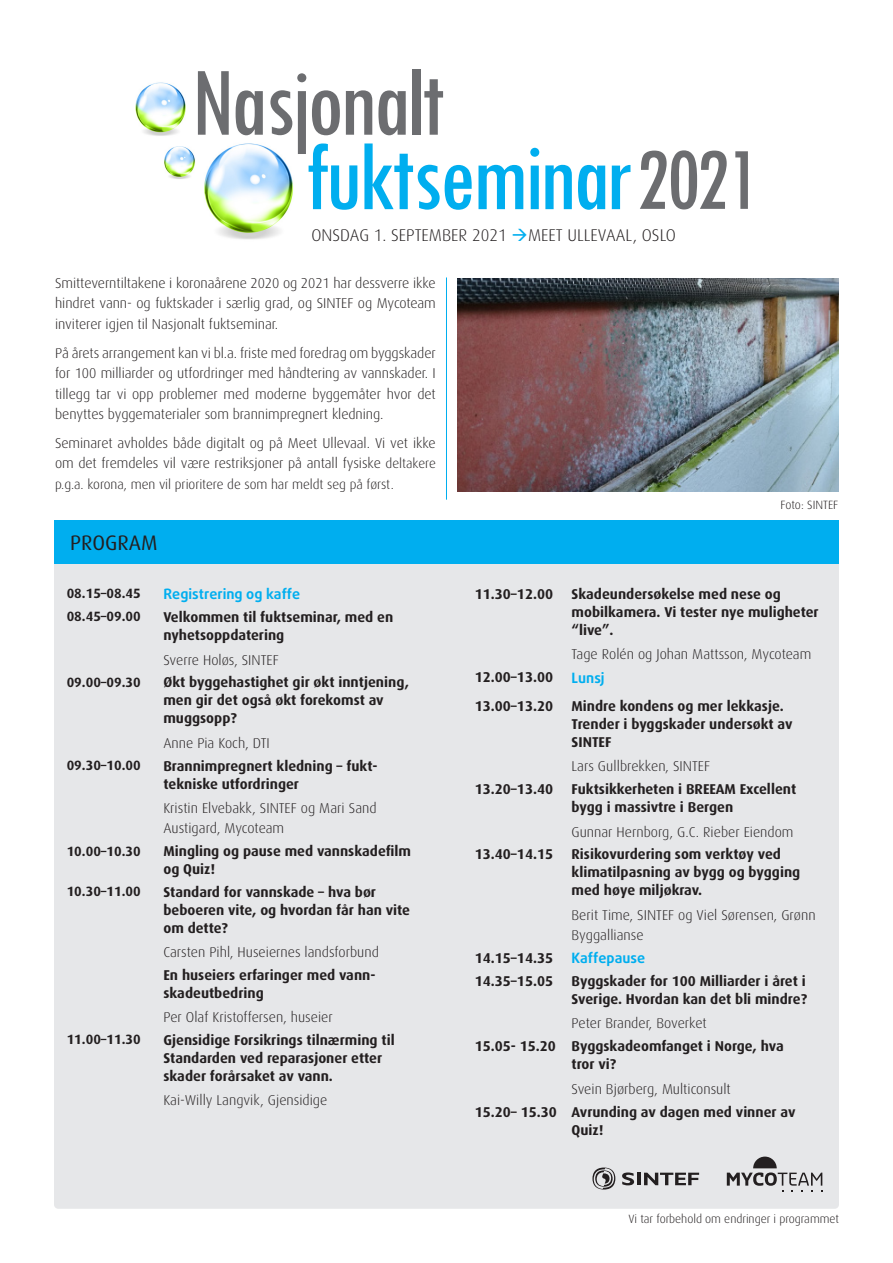
<style>
.page{position:relative;width:893px;height:1263px;background:#fff}
.page>*{position:absolute;margin:0;border:0;box-sizing:border-box;transform-origin:0 0}
.t1{font:condensed 102.15px "Tw Cen";letter-spacing:-.04em;color:#00aeef}
.t2{font:condensed 102.15px "Tw Cen";letter-spacing:-.04em;color:#6c6d70}
.t3{font:21px "Dax";color:#231f20}
.t4{font:300 16.95px "Dax";color:#231f20}
.Foredrag{font:700 14.25px/18px "Dax";color:#231f20}
.Foredragsholder{font:300 14.25px/20.2px "Dax";color:#231f20}
.mellomtittel{font:700 14.25px "Daxline Pro";color:#00aeef}
.Foredrag-2{font:700 13.5px "Dax";color:#231f20}
.t5{font:300 13.5px "Dax";letter-spacing:-.005em;color:#231f20}
.Foredrag-3{font:300 12px "Dax";letter-spacing:-.005em;color:#231f20}
.s1{font-size:92.4px;color:#6c6d70}
.s2{color:#00aeef}
.s3{font-size:13.5px}
</style>
<div class="page">
<div style="left:54px;top:550px;width:785px;height:659px;background:#e6e7e9;border-radius:4px"></div>
<div style="left:54px;top:520px;width:785px;height:44px;background:#00aeef"></div>
<img style="left:204px;top:143px;width:90px;height:97px">
<img style="left:135px;top:82px;width:51px;height:54px">
<img style="left:164px;top:146px;width:31px;height:33px">
<svg style="left:592px;top:1167px;width:23px;height:22px"></svg>
<svg style="left:622px;top:1172px;width:77px;height:13px"></svg>
<svg style="left:727px;top:1156px;width:95px;height:35px"></svg>
<hr style="left:446px;top:277px;width:1px;height:223px;background:#00aeef">
<img style="left:457px;top:279px;width:381px;height:213px">
<p class="t2" style="left:192px;top:41px;width:255px">Nasjonalt</p>
<p class="t1" style="left:306px;top:115px;width:456px">fuktseminar<span class="s1">2021</span></p>
<p class="t4" style="left:311px;top:226px;width:366px">ONSDAG 1. SEPTEMBER 2021 <span class="s2">→</span>MEET ULLEVAAL, OSLO</p>
<p class="Foredragsholder" style="left:55px;top:273px;width:382px;text-align:justify">Smitteverntiltakene i koronaårene 2020 og 2021 har dessverre ikke hindret vann- og fuktskader i særlig grad, og SINTEF og Mycoteam inviterer igjen til Nasjonalt fuktseminar.</p>
<p class="Foredragsholder" style="left:55px;top:343px;width:382px;text-align:justify">På årets arrangement kan vi bl.a. friste med foredrag om byggskader for 100 milliarder og utfordringer med håndtering av vannskader. I tillegg tar vi opp problemer med moderne byggemåter hvor det benyttes byggematerialer som brannimpregnert kledning.</p>
<p class="Foredragsholder" style="left:55px;top:433px;width:382px">Seminaret avholdes både digitalt og på Meet Ullevaal. Vi vet ikke om det fremdeles vil være restriksjoner på antall fysiske <span class="s3">deltakere</span></p>
<p class="t5" style="left:55px;top:476px;width:340px">p.g.a. korona, men vil prioritere de som har meldt seg på først.</p>
<p class="t3" style="left:70px;top:530px;width:89px">PROGRAM</p>
<p class="Foredrag-2" style="left:67px;top:586px;width:76px">08.15–08.45</p>
<p class="mellomtittel" style="left:163px;top:585px;width:138px">Registrering og kaffe</p>
<p class="Foredrag-2" style="left:67px;top:609px;width:76px">08.45–09.00</p>
<p class="Foredrag" style="left:163px;top:608px;width:231px">Velkommen til fuktseminar, med en nyhetsoppdatering</p>
<p class="Foredragsholder" style="left:163px;top:650px;width:117px">Sverre Holøs, SINTEF</p>
<p class="Foredrag-2" style="left:67px;top:674px;width:76px">09.00–09.30</p>
<p class="Foredrag" style="left:163px;top:673px;width:247px">Økt byggehastighet gir økt inntjening, men gir det også økt forekomst av muggsopp?</p>
<p class="Foredragsholder" style="left:163px;top:733px;width:108px">Anne Pia Koch, DTI</p>
<p class="Foredrag-2" style="left:67px;top:757px;width:76px">09.30–10.00</p>
<p class="Foredrag" style="left:163px;top:757px;width:215px">Brannimpregnert kledning – fukt&shy;tekniske utfordringer</p>
<p class="Foredragsholder" style="left:163px;top:798px;width:215px">Kristin Elvebakk, SINTEF og Mari Sand<br>Austigard, Mycoteam</p>
<p class="Foredrag-2" style="left:67px;top:843px;width:76px">10.00–10.30</p>
<p class="Foredrag" style="left:163px;top:842px;width:249px">Mingling og pause med vannskadefilm og Quiz!</p>
<p class="Foredrag-2" style="left:67px;top:884px;width:76px">10.30–11.00</p>
<p class="Foredrag" style="left:163px;top:883px;width:248px">Standard for vannskade – hva bør beboeren vite, og hvordan får han vite om dette?</p>
<p class="Foredragsholder" style="left:163px;top:942px;width:217px">Carsten Pihl, Huseiernes landsforbund</p>
<p class="Foredrag" style="left:163px;top:966px;width:214px">En huseiers erfaringer med vann&shy;skadeutbedring</p>
<p class="Foredragsholder" style="left:163px;top:1007px;width:171px">Per Olaf Kristoffersen, huseier</p>
<p class="Foredrag-2" style="left:67px;top:1032px;width:76px">11.00–11.30</p>
<p class="Foredrag" style="left:163px;top:1031px;width:233px">Gjensidige Forsikrings tilnærming til<br>Standarden ved reparasjoner etter skader forårsaket av vann.</p>
<p class="Foredragsholder" style="left:163px;top:1090px;width:165px">Kai-Willy Langvik, Gjensidige</p>
<p class="Foredrag-3" style="left:780px;top:498px;width:59px">Foto: SINTEF</p>
<p class="Foredrag" style="left:475px;top:585px;width:80px">11.30–12.00</p>
<p class="Foredrag" style="left:572px;top:585px;width:249px">Skadeundersøkelse med nese og mobilkamera. Vi tester nye muligheter “live”.</p>
<p class="Foredragsholder" style="left:572px;top:644px;width:241px">Tage Rolén og Johan Mattsson, Mycoteam</p>
<p class="Foredrag" style="left:475px;top:668px;width:80px">12.00–13.00</p>
<p class="mellomtittel" style="left:572px;top:669px;width:35px">Lunsj</p>
<p class="Foredrag" style="left:475px;top:697px;width:80px">13.00–13.20</p>
<p class="Foredrag" style="left:572px;top:697px;width:222px">Mindre kondens og mer lekkasje.<br>Trender i byggskader undersøkt av<br>SINTEF</p>
<p class="Foredragsholder" style="left:572px;top:756px;width:140px">Lars Gullbrekken, SINTEF</p>
<p class="Foredrag" style="left:475px;top:780px;width:80px">13.20–13.40</p>
<p class="Foredrag" style="left:572px;top:780px;width:226px">Fuktsikkerheten i BREEAM Excellent bygg i massivtre i Bergen</p>
<p class="Foredragsholder" style="left:572px;top:821px;width:224px">Gunnar Hernborg, G.C. Rieber Eiendom</p>
<p class="Foredrag" style="left:475px;top:845px;width:80px">13.40–14.15</p>
<p class="Foredrag" style="left:572px;top:845px;width:230px">Risikovurdering som verktøy ved klimatilpasning av bygg og bygging med høye miljøkrav.</p>
<p class="Foredragsholder" style="left:572px;top:905px;width:246px">Berit Time, SINTEF og Viel Sørensen, Grønn<br>Byggallianse</p>
<p class="Foredrag" style="left:475px;top:949px;width:80px">14.15–14.35</p>
<p class="mellomtittel" style="left:572px;top:949px;width:75px">Kaffepause</p>
<p class="Foredrag" style="left:475px;top:972px;width:80px">14.35–15.05</p>
<p class="Foredrag" style="left:572px;top:972px;width:237px">Byggskader for 100 Milliarder i året i<br>Sverige. Hvordan kan det bli mindre?</p>
<p class="Foredragsholder" style="left:572px;top:1013px;width:137px">Peter Brander, Boverket</p>
<p class="Foredrag" style="left:475px;top:1037px;width:83px">15.05- 15.20</p>
<p class="Foredrag" style="left:572px;top:1037px;width:214px">Byggskadeomfanget i Norge, hva tror vi?</p>
<p class="Foredragsholder" style="left:572px;top:1079px;width:161px">Svein Bjørberg, Multiconsult</p>
<p class="Foredrag" style="left:475px;top:1103px;width:84px">15.20– 15.30</p>
<p class="Foredrag" style="left:572px;top:1103px;width:225px">Avrunding av dagen med vinner av<br>Quiz!</p>
<p class="Foredrag-3" style="left:628px;top:1211px;width:212px">Vi tar forbehold om endringer i programmet</p>
</div>
